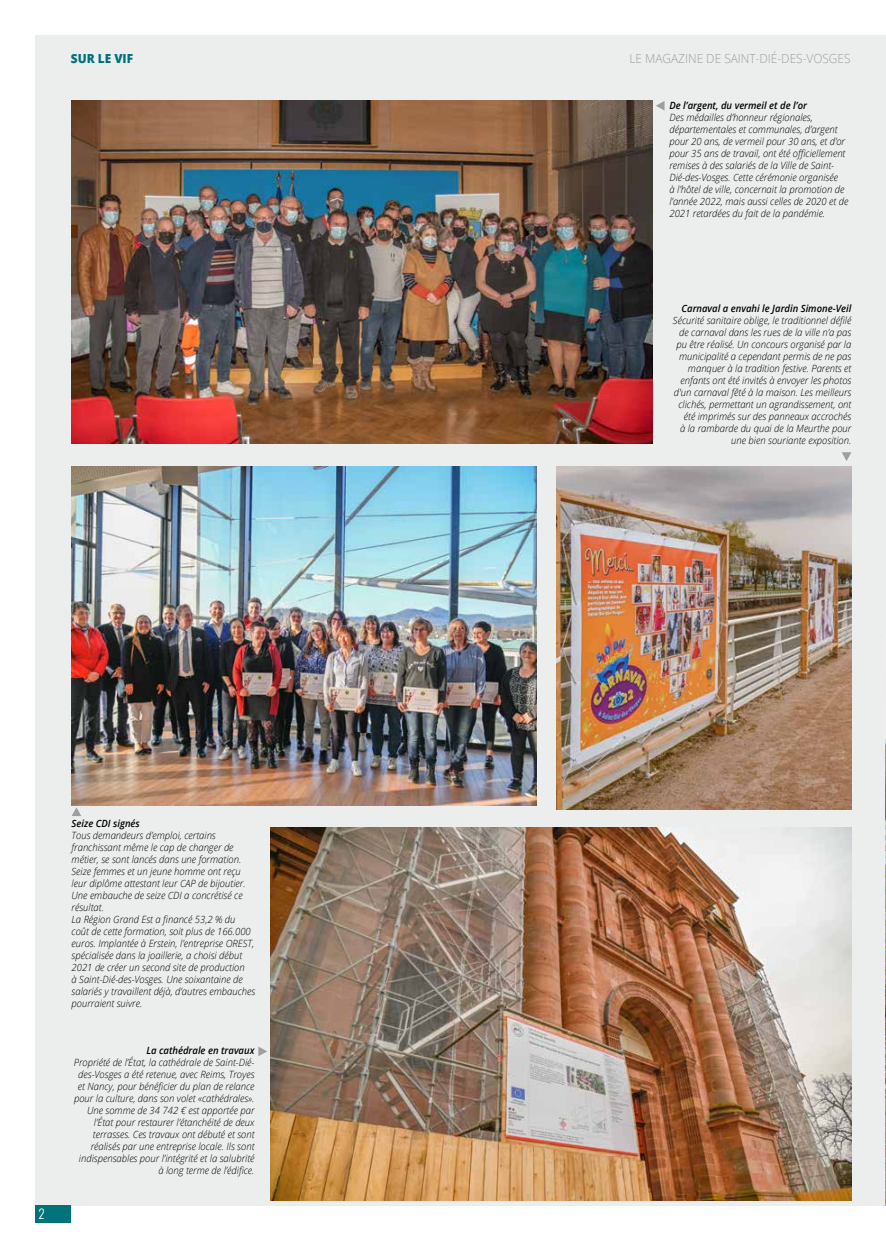
<style>
.page{position:relative;width:886px;height:1241px;background:#fff}
.page>*{position:absolute;margin:0;border:0;box-sizing:border-box;transform-origin:0 0}
.t1{font:300 15px "Open Sans";color:#9c9e9f}
.t2{font:300 12.5px "Open Sans";color:#9c9e9f;scale:.95 1}
.t3{font:800 12.5px "Open Sans";color:#00727a;scale:.95 1}
.t4{font:300 12.5px "Oswald";color:#fff}
.t5{font:italic 300 10px/12px "Open Sans";color:#000;scale:.95 1}
.t6{font:italic 600 10px "Open Sans";color:#000;scale:.95 1}
</style>
<div class="page">
<div style="left:35px;top:35px;width:851px;height:1170px;background:#eceded"></div>
<img style="left:71px;top:101px;width:581px;height:342px">
<img style="left:72px;top:467px;width:464px;height:338px">
<img style="left:556px;top:467px;width:295px;height:342px">
<img style="left:270px;top:827px;width:581px;height:372px">
<svg style="left:656px;top:101px;width:8px;height:9px"></svg>
<svg style="left:842px;top:452px;width:9px;height:9px"></svg>
<svg style="left:72px;top:807px;width:9px;height:9px"></svg>
<svg style="left:258px;top:1046px;width:9px;height:10px"></svg>
<img style="left:885px;top:739px;width:1px;height:466px">
<div style="left:35px;top:1205px;width:36px;height:17px;background:#00727a"></div>
<h1 class="t1" style="left:571px;top:49px;width:281px">LE MAGAZINE DE SAINT-DIÉ-DES-VOSGES</h1>
<p class="t6" style="left:669px;top:98px;width:146px">De l’argent, du vermeil et de l’or</p>
<p class="t5" style="left:669px;top:111px;width:190px">Des médailles d’honneur régionales, départementales et communales, d’argent pour 20 ans, de vermeil pour 30 ans, et d’or pour 35 ans de travail, ont été officiellement remises à des salariés de la Ville de Saint-Dié-des-Vosges. Cette cérémonie organisée<br>à l’hôtel de ville, concernait la promotion de l’année 2022, mais aussi celles de 2020 et de 2021 retardées du fait de la pandémie.</p>
<p class="t3" style="left:71px;top:49px;width:67px">SUR LE VIF</p>
<p class="t2" style="left:629px;top:50px;width:234px">LE MAGAZINE DE SAINT-DIÉ-DES-VOSGES</p>
<p class="t6" style="left:681px;top:301px;width:180px">Carnaval a envahi le Jardin Simone-Veil</p>
<p class="t5" style="left:673px;top:314px;width:189px;text-align:right">Sécurité sanitaire oblige, le traditionnel défilé de carnaval dans les rues de la ville n’a pas pu être réalisé. Un concours organisé par la municipalité a cependant permis de ne pas manquer à la tradition festive. Parents et enfants ont été invités à envoyer les photos d'un carnaval fêté à la maison. Les meilleurs clichés, permettant un agrandissement, ont été imprimés sur des panneaux accrochés<br>à la rambarde du quai de la Meurthe pour une bien souriante exposition.</p>
<p class="t4" style="left:39px;top:1204px;width:7px">2</p>
<p class="t6" style="left:72px;top:816px;width:73px">Seize CDI signés</p>
<p class="t5" style="left:72px;top:829px;width:195px">Tous demandeurs d’emploi, certains franchissant même le cap de changer de métier, se sont lancés dans une formation.<br>Seize femmes et un jeune homme ont reçu leur diplôme attestant leur CAP de bijoutier.<br>Une embauche de seize CDI a concrétisé ce résultat.<br>La Région Grand Est a financé 53,2 % du coût de cette formation, soit plus de 166.000 euros. Implantée à Erstein, l’entreprise OREST, spécialisée dans la joaillerie, a choisi début 2021 de créer un second site de production<br>à Saint-Dié-des-Vosges. Une soixantaine de salariés y travaillent déjà, d’autres embauches pourraient suivre.</p>
<p class="t6" style="left:146px;top:1043px;width:115px">La cathédrale en travaux</p>
<p class="t5" style="left:74px;top:1056px;width:192px;text-align:right">Propriété de l’État, la cathédrale de Saint-Dié&shy;des-Vosges a été retenue, avec Reims, Troyes et Nancy, pour bénéficier du plan de relance pour la culture, dans son volet «cathédrales».<br>Une somme de 34 742 € est apportée par l’État pour restaurer l’étanchéité de deux terrasses. Ces travaux ont débuté et sont réalisés par une entreprise locale. Ils sont indispensables pour l’intégrité et la salubrité à long terme de l’édifice.</p>
</div>
